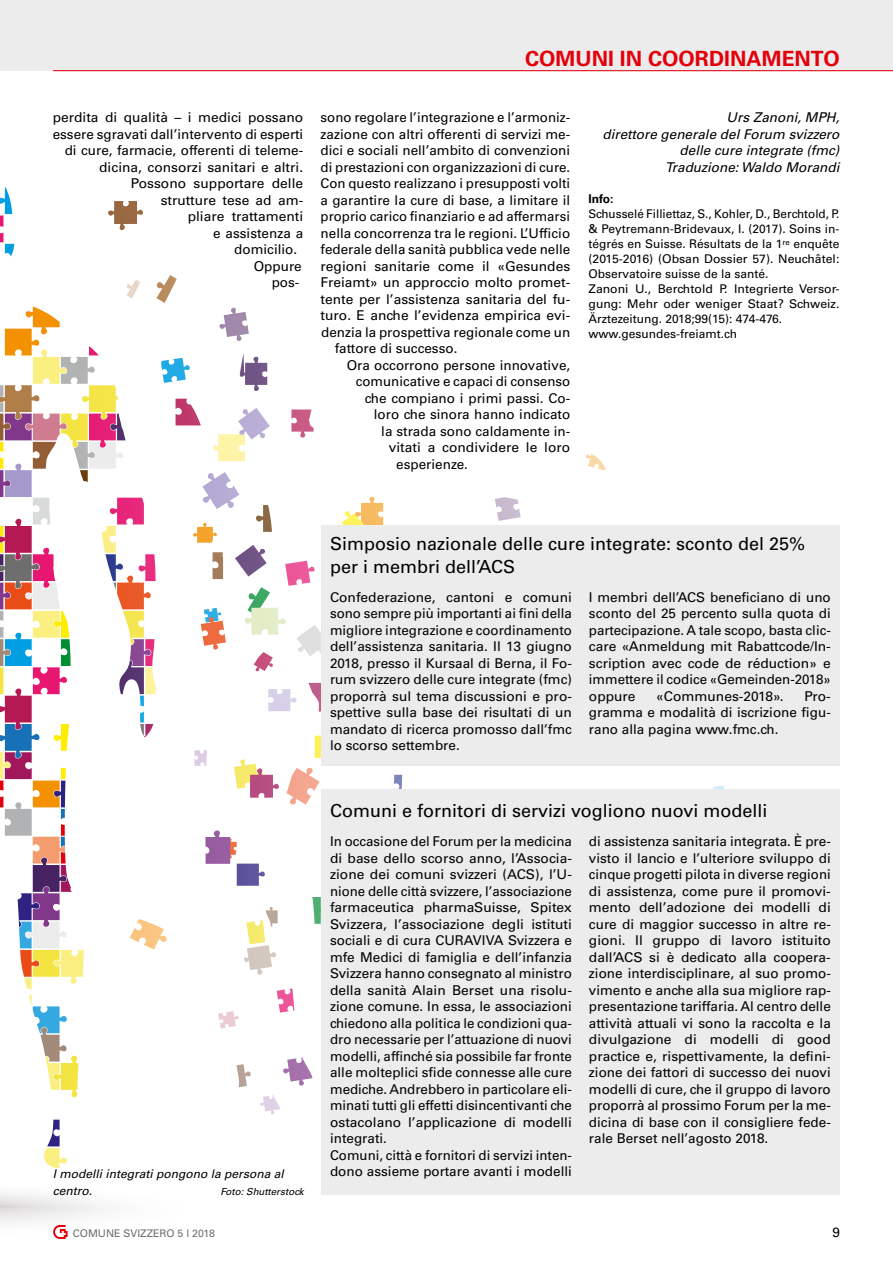
<style>
.page{position:relative;width:893px;height:1263px;background:#fff}
.page>*{position:absolute;margin:0;border:0;box-sizing:border-box;transform-origin:0 0}
.t1{font:700 21px "Univers LT Std";letter-spacing:.005em;color:#e3000b}
.t2{font:18px/22.5px "Univers LT Std";color:#000}
.t3{font:13.5px/16.5px "Univers LT Std";color:#000;text-align:justify}
.t4{font:italic 13.5px/16.5px "Univers LT Std";color:#000;text-align:right}
.t5{font:12px/15px "Univers LT Std";color:#000}
.t6{font:italic 12px/16.5px "Univers LT Std";color:#000}
.t7{font:700 12px "Univers LT Std";color:#000}
.t8{font:10.5px "Univers LT Std";color:#6e6e6e}
.t9{font:italic 9.75px "Univers LT Std";color:#000}
</style>
<div class="page">
<div style="left:0;top:0;width:893px;height:71px;background:#ececec"></div>
<hr style="left:53px;top:70px;width:840px;height:1px;background:#e3000b">
<svg style="left:713px;top:785px;width:11px;height:4px"></svg>
<svg style="left:585px;top:454px;width:20px;height:17px"></svg>
<svg style="left:0;top:187px;width:14px;height:70px"></svg>
<svg style="left:108px;top:201px;width:35px;height:29px"></svg>
<svg style="left:0;top:275px;width:521px;height:893px"></svg>
<svg style="left:0;top:1193px;width:111px;height:46px"></svg>
<div style="left:321px;top:525px;width:519px;height:241px;background:#ececec"></div>
<div style="left:321px;top:789px;width:519px;height:406px;background:#ececec"></div>
<h1 class="t1" style="left:525px;top:46px;width:316px">COMUNI IN COORDINAMENTO</h1>
<p class="t3" style="left:53px;top:109px;width:252px">perdita di qualità – i medici possano</p>
<p class="t3" style="left:53px;top:126px;width:252px">essere sgravati dall’intervento di esperti</p>
<p class="t3" style="left:65px;top:142px;width:240px">di cure, farmacie, offerenti di teleme-</p>
<p class="t3" style="left:99px;top:159px;width:206px">dicina, consorzi sanitari e altri.</p>
<p class="t3" style="left:131px;top:175px;width:174px">Possono supportare delle</p>
<p class="t3" style="left:161px;top:192px;width:144px">strutture tese ad am-</p>
<p class="t3" style="left:188px;top:208px;width:117px">pliare trattamenti</p>
<p class="t3" style="left:213px;top:225px;width:91px">e assistenza a</p>
<p class="t3" style="left:234px;top:241px;width:65px">domicilio.</p>
<p class="t3" style="left:254px;top:258px;width:50px">Oppure</p>
<p class="t3" style="left:272px;top:274px;width:29px">pos-</p>
<p class="t3" style="left:321px;top:109px;width:251px">sono regolare l’integrazione e l’armoniz-</p>
<p class="t3" style="left:321px;top:126px;width:251px">zazione con altri offerenti di servizi me-</p>
<p class="t3" style="left:321px;top:142px;width:251px">dici e sociali nell’ambito di convenzioni</p>
<p class="t3" style="left:321px;top:159px;width:251px">di prestazioni con organizzazioni di cure.</p>
<p class="t3" style="left:321px;top:175px;width:251px">Con questo realizzano i presupposti volti</p>
<p class="t3" style="left:321px;top:192px;width:251px">a garantire la cure di base, a limitare il</p>
<p class="t3" style="left:321px;top:208px;width:251px">proprio carico finanziario e ad affermarsi</p>
<p class="t3" style="left:321px;top:225px;width:251px">nella concorrenza tra le regioni. L’Ufficio</p>
<p class="t3" style="left:321px;top:241px;width:251px">federale della sanità pubblica vede nelle</p>
<p class="t3" style="left:321px;top:258px;width:251px">regioni sanitarie come il «Gesundes</p>
<p class="t3" style="left:321px;top:274px;width:251px">Freiamt» un approccio molto promet-</p>
<p class="t3" style="left:321px;top:291px;width:251px">tente per l’assistenza sanitaria del fu-</p>
<p class="t3" style="left:321px;top:307px;width:251px">turo. E anche l’evidenza empirica evi-</p>
<p class="t3" style="left:321px;top:324px;width:250px">denzia la prospettiva regionale come un</p>
<p class="t3" style="left:335px;top:340px;width:124px">fattore di successo.</p>
<p class="t3" style="left:347px;top:357px;width:225px">Ora occorrono persone innovative,</p>
<p class="t3" style="left:356px;top:373px;width:216px">comunicative e capaci di consenso</p>
<p class="t3" style="left:365px;top:390px;width:207px">che compiano i primi passi. Co-</p>
<p class="t3" style="left:374px;top:406px;width:198px">loro che sinora hanno indicato</p>
<p class="t3" style="left:381px;top:423px;width:190px">la strada sono caldamente in-</p>
<p class="t3" style="left:389px;top:439px;width:183px">vitati a condividere le loro</p>
<p class="t3" style="left:396px;top:456px;width:73px">esperienze.</p>
<p class="t4" style="left:602px;top:109px;width:238px">Urs Zanoni, MPH,<br>direttore generale del Forum svizzero delle cure integrate (fmc)<br>Traduzione: Waldo Morandi</p>
<p class="t7" style="left:588px;top:192px;width:27px">Info:</p>
<p class="t5" style="left:588px;top:206px;width:252px">Schusselé Filliettaz, S., Kohler, D., Berchtold, P. &amp; Peytremann-Bridevaux, I. (2017). Soins in&shy;tégrés en Suisse. Résultats de la 1<sup>re</sup> enquête (2015-2016) (Obsan Dossier 57). Neuchâtel:<br>Observatoire suisse de la santé.<br>Zanoni U., Berchtold P. Integrierte Versor&shy;gung: Mehr oder weniger Staat? Schweiz.<br>Ärztezeitung. 2018;99(15): 474-476. www.gesundes-freiamt.ch</p>
<p class="t6" style="left:53px;top:1166px;width:232px">I modelli integrati pongono la persona al centro.</p>
<p class="t9" style="left:220px;top:1185px;width:85px">Foto: Shutterstock</p>
<h2 class="t2" style="left:330px;top:532px;width:477px">Simposio nazionale delle cure integrate: sconto del 25% per i membri dell’ACS</h2>
<p class="t3" style="left:330px;top:589px;width:243px">Confederazione, cantoni e comuni sono sempre più importanti ai fini della migliore integrazione e coordinamento dell’assistenza sanitaria. Il 13 giugno 2018, presso il Kursaal di Berna, il Fo&shy;rum svizzero delle cure integrate (fmc) proporrà sul tema discussioni e pro&shy;spettive sulla base dei risultati di un mandato di ricerca promosso dall’fmc lo scorso settembre.</p>
<p class="t3" style="left:589px;top:589px;width:243px">I membri dell’ACS beneficiano di uno sconto del 25 percento sulla quota di partecipazione. A tale scopo, basta clic&shy;care «Anmeldung mit Rabattcode/In&shy;scription avec code de réduction» e immettere il codice «Gemeinden-2018» oppure</p>
<p class="t3" style="left:656px;top:688px;width:129px">«Communes-2018».</p>
<p class="t3" style="left:589px;top:688px;width:243px;text-indent:215px">Pro&shy;gramma e modalità di iscrizione figu&shy;rano alla pagina www.fmc.ch.</p>
<h2 class="t2" style="left:330px;top:799px;width:439px">Comuni e fornitori di servizi vogliono nuovi modelli</h2>
<p class="t3" style="left:330px;top:833px;width:243px;text-align:left">In occasione del Forum per la medicina di base dello scorso anno, l’Associa&shy;zione dei comuni svizzeri (ACS), l’U&shy;nione delle città svizzere, l’associazione farmaceutica pharmaSuisse, Spitex Svizzera, l’associazione degli istituti sociali e di cura CURAVIVA Svizzera e mfe Medici di famiglia e dell’infanzia Svizzera hanno consegnato al ministro della sanità Alain Berset una risolu&shy;zione comune. In essa, le associazioni chiedono alla politica le condizioni qua&shy;dro necessarie per l’attuazione di nuovi modelli, affinché sia possibile far fronte alle molteplici sfide connesse alle cure mediche. Andrebbero in particolare eli&shy;minati tutti gli effetti disincentivanti che ostacolano l’applicazione di modelli integrati.<br>Comuni, città e fornitori di servizi inten&shy;dono assieme portare avanti i modelli</p>
<p class="t3" style="left:589px;top:833px;width:243px">di assistenza sanitaria integrata. È pre&shy;visto il lancio e l’ulteriore sviluppo di cinque progetti pilota in diverse regioni di assistenza, come pure il promovi&shy;mento dell’adozione dei modelli di cure di maggior successo in altre re&shy;gioni. Il gruppo di lavoro istituito dall’ACS si è dedicato alla coopera&shy;zione interdisciplinare, al suo promo&shy;vimento e anche alla sua migliore rap&shy;presentazione tariffaria. Al centro delle attività attuali vi sono la raccolta e la divulgazione di modelli di good practice e, rispettivamente, la defini&shy;zione dei fattori di successo dei nuovi modelli di cure, che il gruppo di lavoro proporrà al prossimo Forum per la me&shy;dicina di base con il consigliere fede&shy;rale Berset nell’agosto 2018.</p>
<p class="t8" style="left:73px;top:1227px;width:144px">COMUNE SVIZZERO 5 l 2018</p>
<p class="t3" style="left:832px;top:1224px;width:9px">9</p>
</div>
